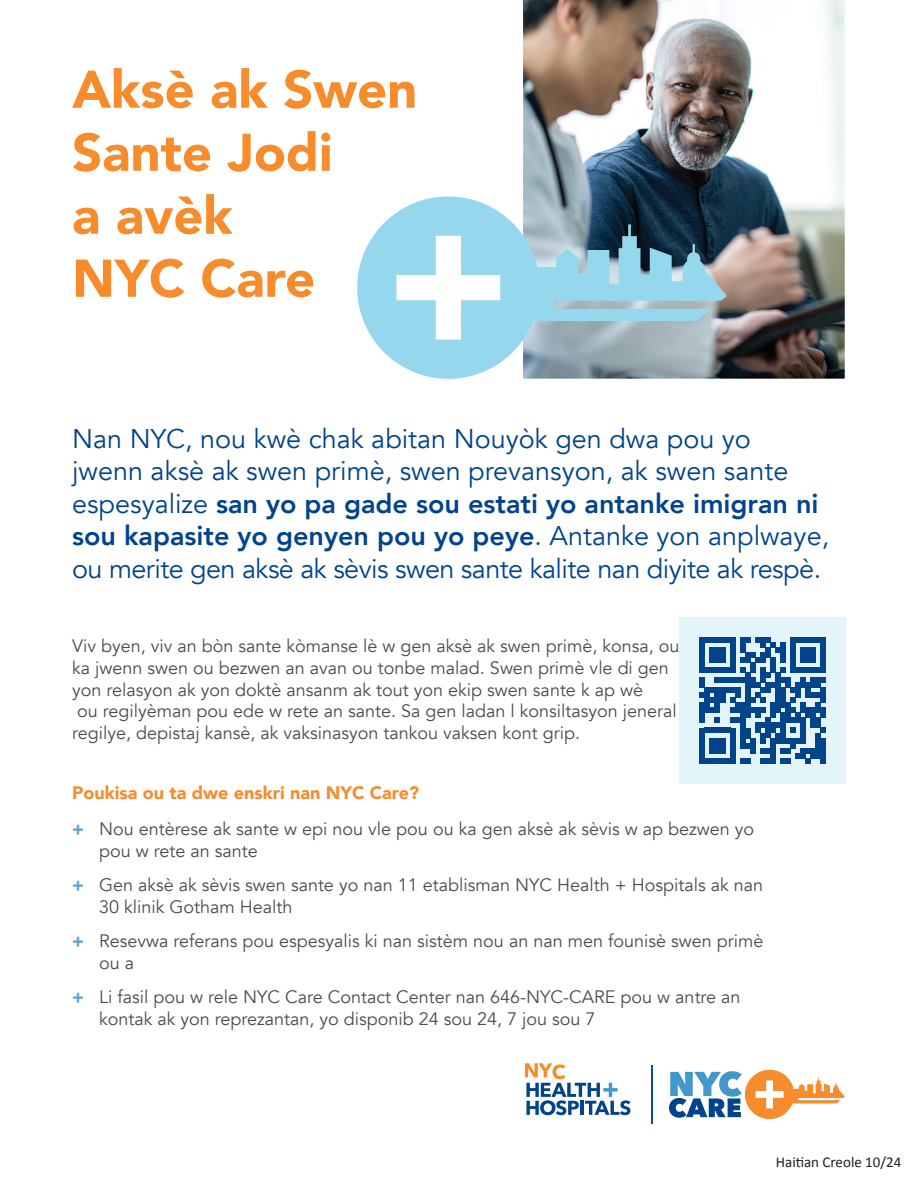
<style>
.page{position:relative;width:918px;height:1188px;background:#fff}
.page>*{position:absolute;margin:0;border:0;box-sizing:border-box;transform-origin:0 0}
.t1{font:900 52.5px "Avenir";color:#f68c2c}
.t2{font:27px/32.4px "Avenir";color:#01448c}
.t3{font:18px/21.6px "Avenir";color:#4b4c4d}
.t4{font:900 18px "Avenir";color:#f68c2c}
.t5{font:900 18px "Avenir";color:#61a3d3}
.t6{font:15px "Calibri";color:#231f20}
.s1{font-weight:800}
</style>
<div class="page">
<img style="left:524px;top:0;width:320px;height:379px">
<div style="left:680px;top:617px;width:166px;height:166px;background:#e3f4fa"></div>
<svg style="left:700px;top:637px;width:126px;height:126px"></svg>
<div style="left:821px;top:738px;width:5px;height:15px;background:#01448c"></div>
<div style="left:821px;top:753px;width:5px;height:10px;background:#01448c"></div>
<svg style="left:357px;top:196px;width:370px;height:183px;background:#97bdcb"></svg>
<svg style="left:525px;top:1063px;width:106px;height:52px"></svg>
<hr style="left:651px;top:1065px;width:1px;height:59px;background:#13488a">
<svg style="left:669px;top:1070px;width:176px;height:49px"></svg>
<p class="t1" style="left:72px;top:45px;width:347px">Aksè ak Swen</p>
<p class="t1" style="left:72px;top:108px;width:262px">Sante Jodi</p>
<p class="t1" style="left:72px;top:171px;width:162px">a avèk</p>
<p class="t1" style="left:72px;top:234px;width:245px">NYC Care</p>
<p class="t2" style="left:72px;top:423px;width:759px">Nan NYC, nou kwè chak abitan Nouyòk gen dwa pou yo<br>jwenn aksè ak swen primè, swen prevansyon, ak swen sante espesyalize <span class="s1">san yo pa gade sou estati yo antanke imigran ni sou kapasite yo genyen pou yo peye</span>. Antanke yon anplwaye, ou merite gen aksè ak sèvis swen sante kalite nan diyite ak respè.</p>
<p class="t3" style="left:72px;top:636px;width:609px">Viv byen, viv an bòn sante kòmanse lè w gen aksè ak swen primè, konsa, ou ka jwenn swen ou bezwen an avan ou tonbe malad. Swen primè vle di gen</p>
<p class="t3" style="left:72px;top:679px;width:572px">yon relasyon ak yon doktè ansanm ak tout yon ekip swen sante k ap wè</p>
<p class="t3" style="left:72px;top:700px;width:606px">ou regilyèman pou ede w rete an sante. Sa gen ladan l konsiltasyon jeneral regilye, depistaj kansè, ak vaksinasyon tankou vaksen kont grip.</p>
<p class="t4" style="left:72px;top:777px;width:348px">Poukisa ou ta dwe enskri nan NYC Care?</p>
<p class="t5" style="left:72px;top:814px;width:13px">+</p>
<p class="t5" style="left:72px;top:869px;width:13px">+</p>
<p class="t5" style="left:72px;top:925px;width:13px">+</p>
<p class="t5" style="left:72px;top:981px;width:13px">+</p>
<p class="t3" style="left:99px;top:819px;width:656px">Nou entèrese ak sante w epi nou vle pou ou ka gen aksè ak sèvis w ap bezwen yo</p>
<p class="t3" style="left:99px;top:840px;width:160px">pou w rete an sante</p>
<p class="t3" style="left:99px;top:875px;width:665px">Gen aksè ak sèvis swen sante yo nan 11 etablisman NYC Health + Hospitals ak nan</p>
<p class="t3" style="left:99px;top:896px;width:195px">30 klinik Gotham Health</p>
<p class="t3" style="left:99px;top:930px;width:666px">Resevwa referans pou espesyalis ki nan sistèm nou an nan men founisè swen primè</p>
<p class="t3" style="left:99px;top:952px;width:37px">oua</p>
<p class="t3" style="left:99px;top:986px;width:643px">Li fasil pou w rele NYC Care Contact Center nan 646-NYC-CARE pou w antre an</p>
<p class="t3" style="left:99px;top:1008px;width:498px">kontak ak yon reprezantan, yo disponib 24 sou 24, 7 jou sou 7</p>
<p class="t6" style="left:776px;top:1152px;width:127px">Haitian Creole 10/24</p>
</div>
